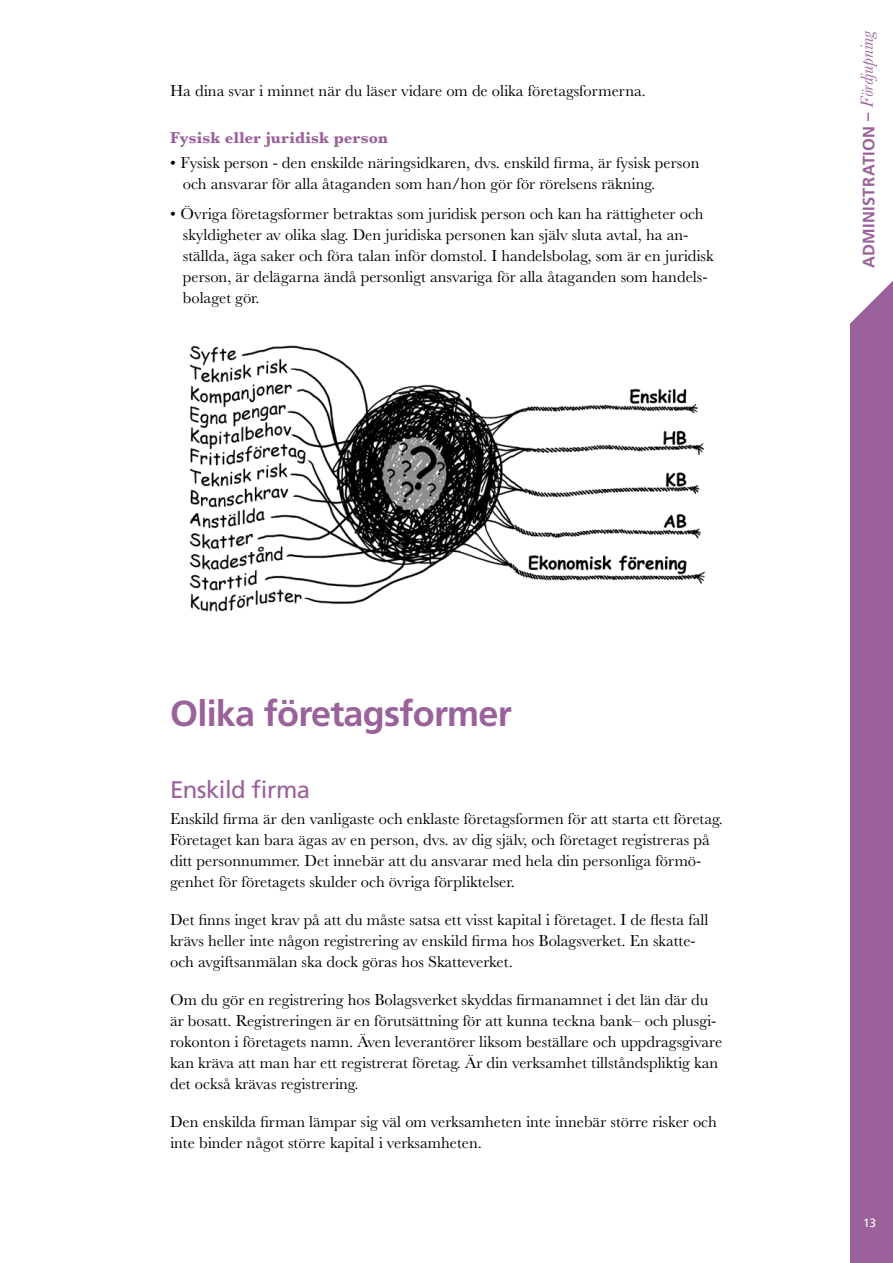
<style>
.page{position:relative;width:893px;height:1263px;background:#fff}
.page>*{position:absolute;margin:0;border:0;box-sizing:border-box;transform-origin:0 0}
.t1{font:700 36px "Frutiger LT Std";letter-spacing:-.02em;color:#9a619a}
.t2{font:24px "Frutiger LT Std";letter-spacing:-.02em;color:#9a619a}
.t3{font:16.5px/21px "Baskerville MT Std";color:#000}
.t4{font:700 16.5px "Frutiger LT Std";letter-spacing:.02em;color:#9a619a}
.t5{font:700 16.5px "Baskerville MT Std";letter-spacing:.01em;color:#9a619a}
.t6{font:12px "Frutiger LT Std";color:#fff}
.s1{font-family:"Baskerville MT Std";font-weight:400;font-style:italic;font-size:18px}
</style>
<div class="page">
<div style="left:851px;top:0;width:42px;height:1263px;background:#9a619a"></div>
<svg style="left:850px;top:0;width:43px;height:332px;background:#f5f0f5"></svg>
<img style="left:189px;top:345px;width:516px;height:267px">
<p class="t3" style="left:170px;top:80px;width:477px">Ha dina svar i minnet när du läser vidare om de olika företagsformerna.</p>
<p class="t5" style="left:170px;top:128px;width:219px">Fysisk eller juridisk person</p>
<p class="t3" style="left:183px;top:152px;width:518px;text-indent:-13px">• Fysisk person - den enskilde näringsidkaren, dvs. enskild firma, är fysisk person och ansvarar för alla åtaganden som han/hon gör för rörelsens räkning.</p>
<p class="t3" style="left:183px;top:203px;width:532px;text-indent:-13px">• Övriga företagsformer betraktas som juridisk person och kan ha rättigheter och skyldigheter av olika slag. Den juridiska personen kan själv sluta avtal, ha an&shy;ställda, äga saker och föra talan inför domstol. I handelsbolag, som är en juridisk person, är delägarna ändå personligt ansvariga för alla åtaganden som handels&shy;bolaget gör.</p>
<p class="t4" style="left:859px;top:268px;width:240px;rotate:-90deg">ADMINISTRATION – <span class="s1">Fördjupning</span></p>
<h1 class="t1" style="left:170px;top:692px;width:343px">Olika företagsformer</h1>
<h2 class="t2" style="left:170px;top:776px;width:142px">Enskild firma</h2>
<p class="t3" style="left:170px;top:808px;width:554px">Enskild firma är den vanligaste och enklaste företagsformen för att starta ett företag.<br>Företaget kan bara ägas av en person, dvs. av dig själv, och företaget registreras på ditt personnummer. Det innebär att du ansvarar med hela din personliga förmö&shy;genhet för företagets skulder och övriga förpliktelser.</p>
<p class="t3" style="left:170px;top:909px;width:540px">Det finns inget krav på att du måste satsa ett visst kapital i företaget. I de flesta fall krävs heller inte någon registrering av enskild firma hos Bolagsverket. En skatte&shy;och avgiftsanmälan ska dock göras hos Skatteverket.</p>
<p class="t3" style="left:170px;top:989px;width:554px">Om du gör en registrering hos Bolagsverket skyddas firmanamnet i det län där du är bosatt. Registreringen är en förutsättning för att kunna teckna bank– och plusgi&shy;rokonton i företagets namn. Även leverantörer liksom beställare och uppdragsgivare kan kräva att man har ett registrerat företag. Är din verksamhet tillståndspliktig kan det också krävas registrering.</p>
<p class="t3" style="left:170px;top:1111px;width:548px">Den enskilda firman lämpar sig väl om verksamheten inte innebär större risker och inte binder något större kapital i verksamheten.</p>
<p class="t6" style="left:863px;top:1216px;width:15px">13</p>
</div>
